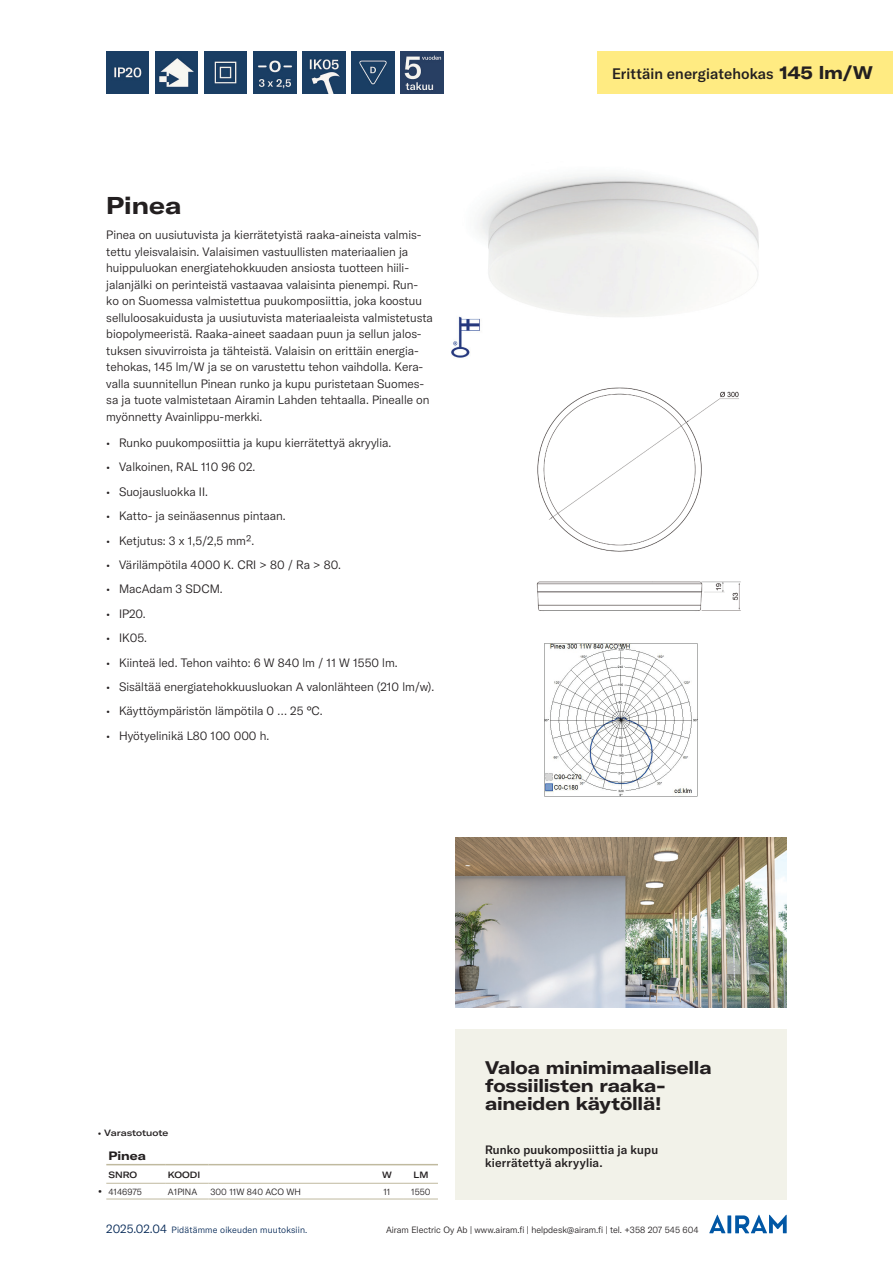
<style>
.page{position:relative;width:893px;height:1263px;background:#fff}
.page>*{position:absolute;margin:0;border:0;box-sizing:border-box;transform-origin:0 0}
.t1{font:700 expanded 24px "GT America";color:#231f20}
.t2{font:700 expanded 18px/18px "GT America";letter-spacing:-.01em;color:#231f20}
.t3{font:500 15px "GT America";letter-spacing:.005em;color:#231f20}
.t4{font:300 12px/16.5px "GT America";color:#231f20}
.t5{font:500 12px/13.5px "GT America";letter-spacing:.015em;color:#231f20}
.t6{font:300 12px "GT America";color:#002554}
.t7{font:700 expanded 12px "GT America";color:#231f20}
.t8{font:300 9px "GT America";color:#231f20}
.t9{font:300 9px "GT America";letter-spacing:.02em;color:#002554}
.t10{font:500 expanded 9px "GT America LC";letter-spacing:-.01em;color:#231f20}
.t11{font:500 expanded 9px "GT America";color:#231f20}
.s1{font-weight:700;font-stretch:expanded;font-size:18px}
.s2{font-size:13.5px}
</style>
<div class="page">
<div style="left:597px;top:51px;width:296px;height:43px;background:#ffeb82"></div>
<img style="left:451px;top:175px;width:308px;height:183px">
<img style="left:536px;top:387px;width:205px;height:224px">
<div style="left:455px;top:1029px;width:332px;height:170px;background:#f2f2e9"></div>
<img style="left:455px;top:838px;width:332px;height:170px">
<img style="left:544px;top:644px;width:153px;height:153px">
<svg style="left:727px;top:1215px;width:4px;height:18px"></svg>
<svg style="left:709px;top:1215px;width:17px;height:18px"></svg>
<svg style="left:735px;top:1215px;width:52px;height:18px"></svg>
<hr style="left:106px;top:1164px;width:60px;height:1px;background:#c0ba9f">
<hr style="left:106px;top:1183px;width:60px;height:1px;background:#c0ba9f">
<hr style="left:166px;top:1164px;width:42px;height:1px;background:#c0ba9f">
<hr style="left:166px;top:1183px;width:42px;height:1px;background:#c0ba9f">
<hr style="left:208px;top:1164px;width:162px;height:1px;background:#c0ba9f">
<hr style="left:208px;top:1183px;width:162px;height:1px;background:#c0ba9f">
<hr style="left:370px;top:1164px;width:34px;height:1px;background:#c0ba9f">
<hr style="left:370px;top:1183px;width:34px;height:1px;background:#c0ba9f">
<hr style="left:404px;top:1164px;width:34px;height:1px;background:#c0ba9f">
<hr style="left:404px;top:1183px;width:34px;height:1px;background:#c0ba9f">
<hr style="left:404px;top:1199px;width:34px;height:1px;background:#c0ba9f">
<hr style="left:106px;top:1199px;width:60px;height:1px;background:#c0ba9f">
<hr style="left:166px;top:1199px;width:42px;height:1px;background:#c0ba9f">
<hr style="left:208px;top:1199px;width:162px;height:1px;background:#c0ba9f">
<hr style="left:370px;top:1199px;width:34px;height:1px;background:#c0ba9f">
<img style="left:106px;top:51px;width:43px;height:43px">
<img style="left:155px;top:51px;width:43px;height:43px">
<img style="left:204px;top:51px;width:43px;height:43px">
<img style="left:253px;top:51px;width:43px;height:43px">
<img style="left:303px;top:51px;width:42px;height:43px">
<img style="left:352px;top:51px;width:42px;height:43px">
<img style="left:401px;top:51px;width:42px;height:43px">
<h1 class="t1" style="left:106px;top:191px;width:77px">Pinea</h1>
<p class="t4" style="left:106px;top:227px;width:328px">Pinea on uusiutuvista ja kierrätetyistä raaka-aineista valmis&shy;tettu yleisvalaisin. Valaisimen vastuullisten materiaalien ja huippuluokan energiatehokkuuden ansiosta tuotteen hiili&shy;jalanjälki on perinteistä vastaavaa valaisinta pienempi. Run&shy;ko on Suomessa valmistettua puukomposiittia, joka koostuu selluloosakuidusta ja uusiutuvista materiaaleista valmistetusta biopolymeeristä. Raaka-aineet saadaan puun ja sellun jalos&shy;tuksen sivuvirroista ja tähteistä. Valaisin on erittäin energia&shy;tehokas, 145 lm/W ja se on varustettu tehon vaihdolla. Kera&shy;valla suunnitellun Pinean runko ja kupu puristetaan Suomes&shy;sa ja tuote valmistetaan Airamin Lahden tehtaalla. Pinealle on myönnetty Avainlippu-merkki.</p>
<p class="t4" style="left:106px;top:435px;width:287px">• Runko puukomposiittia ja kupu kierrätettyä akryylia.</p>
<p class="t4" style="left:106px;top:459px;width:151px">• Valkoinen, RAL 110 96 02.</p>
<p class="t4" style="left:106px;top:483px;width:103px">• Suojausluokka II.</p>
<p class="t4" style="left:106px;top:508px;width:181px">• Katto- ja seinäasennus pintaan.</p>
<p class="t4" style="left:106px;top:532px;width:149px">• Ketjutus: 3 x 1,5/2,5 mm2.</p>
<p class="t4" style="left:106px;top:556px;width:236px">• Värilämpötila 4000 K. CRI &gt; 80 / Ra &gt; 80.</p>
<p class="t4" style="left:106px;top:581px;width:118px">• MacAdam 3 SDCM.</p>
<p class="t4" style="left:106px;top:605px;width:41px">• IP20.</p>
<p class="t4" style="left:106px;top:630px;width:42px">• IK05.</p>
<p class="t4" style="left:106px;top:654px;width:293px">• Kiinteä led. Tehon vaihto: 6 W 840 lm / 11 W 1550 lm.</p>
<p class="t4" style="left:106px;top:678px;width:329px">• Sisältää energiatehokkuusluokan A valonlähteen (210 lm/w).</p>
<p class="t4" style="left:106px;top:703px;width:218px">• Käyttöympäristön lämpötila 0 … 25 °C.</p>
<p class="t4" style="left:106px;top:727px;width:164px">• Hyötyelinikä L80 100 000 h.</p>
<p class="t3" style="left:612px;top:65px;width:262px">Erittäin energiatehokas <span class="s1">145 lm/W</span></p>
<p class="t10" style="left:98px;top:1127px;width:72px">• Varastotuote</p>
<p class="t7" style="left:108px;top:1148px;width:39px">Pinea</p>
<p class="t11" style="left:108px;top:1169px;width:30px">SNRO</p>
<p class="t11" style="left:168px;top:1169px;width:34px">KOODI</p>
<p class="t11" style="left:382px;top:1169px;width:11px">W</p>
<p class="t11" style="left:414px;top:1169px;width:16px">LM</p>
<p class="t8" style="left:98px;top:1186px;width:46px"><span class="s2">•</span> 4146975</p>
<p class="t8" style="left:168px;top:1186px;width:31px">A1PINA</p>
<p class="t8" style="left:210px;top:1186px;width:92px">300 11W 840 ACO WH</p>
<p class="t8" style="left:383px;top:1186px;width:9px">11</p>
<p class="t8" style="left:411px;top:1186px;width:21px">1550</p>
<h2 class="t2" style="left:485px;top:1058px;width:228px">Valoa minimimaalisella fossiilisten raaka&shy;aineiden käytöllä!</h2>
<p class="t5" style="left:485px;top:1143px;width:175px">Runko puukomposiittia ja kupu kierrätettyä akryylia.</p>
<p class="t6" style="left:106px;top:1222px;width:62px">2025.02.04</p>
<p class="t9" style="left:172px;top:1225px;width:137px">Pidätämme oikeuden muutoksiin.</p>
<p class="t8" style="left:386px;top:1225px;width:314px">Airam Electric Oy Ab | www.airam.fi | helpdesk@airam.fi | tel. +358 207 545 604</p>
</div>
